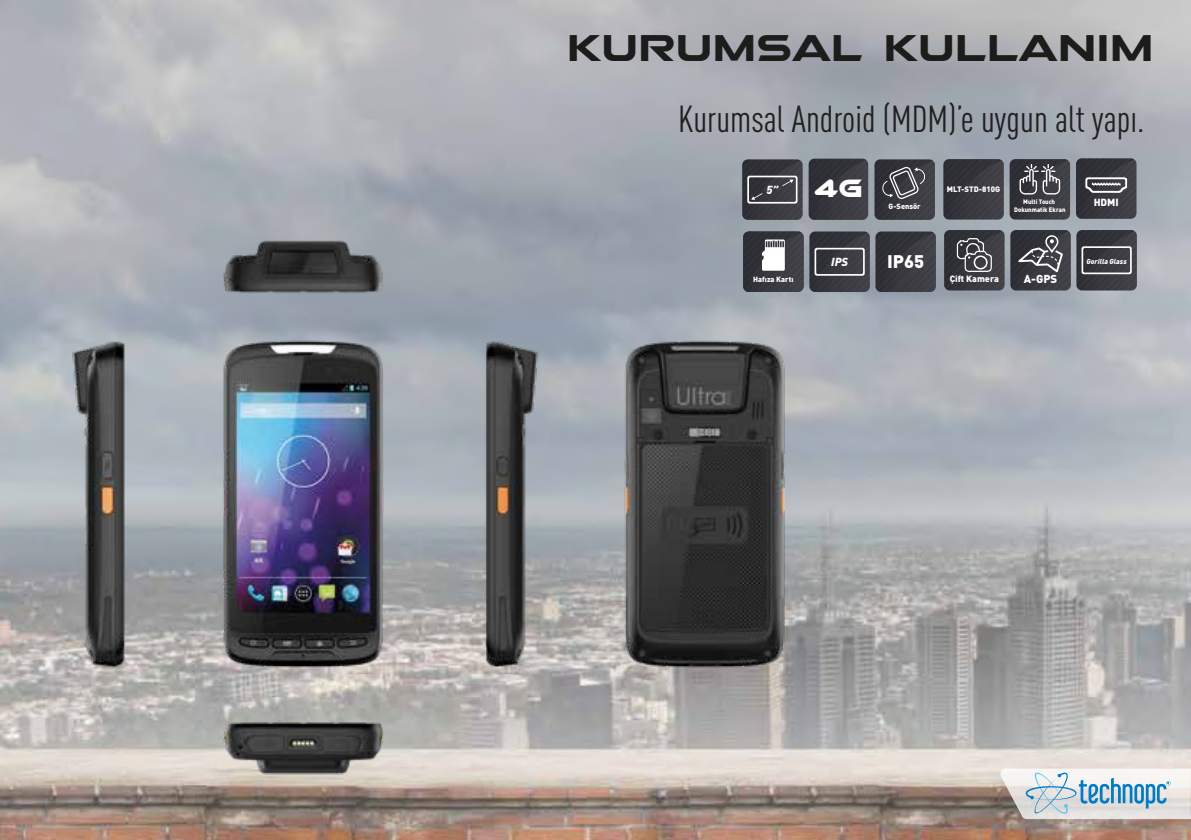
<style>
.page{position:relative;width:1191px;height:840px;background:#fff}
.page>*{position:absolute;margin:0;border:0;box-sizing:border-box;transform-origin:0 0}
.t1{font:700 42px "Qaranta";color:#1c1c1b}
.t2{font:condensed 37px "DIN Pro";color:#221f20}
.t3{font:500 29.6px "Franklin Gothic";color:#fff}
.t4{font:26px "Ethnocentric Rg";color:#fff}
.t5{font:900 18px "DIN Pro";color:#fff}
.t6{font:italic 900 11.6px "DIN Pro";color:#fff}
.t7{font:900 11.4px "DIN Pro";color:#fff}
.t8{font:900 10.2px "DIN Pro";color:#fff}
.t9{font:900 9px "DIN Pro";color:#fff}
.t10{font:900 7.8px "DIN Pro";color:#fff}
.t11{font:900 7.4px "DIN Pro";color:#fff}
.t12{font:italic 900 7.2px "DIN Pro";color:#fff}
.t13{font:900 6.4px/7.6px "DIN Pro";color:#fff;text-align:center;scale:.94 1}
</style>
<div class="page">
<img style="left:0;top:0;width:1190px;height:838px">
<svg style="left:742px;top:159px;width:60px;height:59px;background:#47474e"></svg>
<svg style="left:874px;top:159px;width:61px;height:61px;background:#47474d"></svg>
<svg style="left:1009px;top:159px;width:61px;height:60px;background:#49494f"></svg>
<svg style="left:1076px;top:230px;width:60px;height:60px;background:#45464c"></svg>
<svg style="left:844px;top:231px;width:92px;height:61px;background:#44444b"></svg>
<svg style="left:943px;top:159px;width:60px;height:60px;background:#37383e"></svg>
<svg style="left:944px;top:230px;width:60px;height:60px;background:#46474d"></svg>
<svg style="left:1010px;top:230px;width:60px;height:60px;background:#49494f"></svg>
<svg style="left:1076px;top:158px;width:60px;height:61px;background:#46464c"></svg>
<svg style="left:808px;top:159px;width:60px;height:61px;background:#38383f"></svg>
<svg style="left:1000px;top:768px;width:191px;height:50px"></svg>
<img style="left:13px;top:218px;width:831px;height:577px">
<p class="t1" style="left:567px;top:22px;width:588px">KURUMSAL KULLANIM</p>
<p class="t2" style="left:678px;top:97px;width:468px">Kurumsal Android (MDM)’e uygun alt yapı.</p>
<p class="t6" style="left:766px;top:179px;width:13px">5”</p>
<p class="t11" style="left:753px;top:273px;width:42px">Hafıza Kartı</p>
<p class="t4" style="left:814px;top:172px;width:50px">4G</p>
<p class="t3" style="left:820px;top:172px;width:19px">4</p>
<p class="t10" style="left:946px;top:183px;width:55px">MLT-STD-810G</p>
<p class="t11" style="left:888px;top:200px;width:34px">G-Sensör</p>
<p class="t13" style="left:1014px;top:197px;width:56px">Multi Touch<br>Dokunmatik Ekran</p>
<p class="t8" style="left:1093px;top:193px;width:27px">HDMI</p>
<p class="t5" style="left:887px;top:245px;width:39px">IP65</p>
<p class="t6" style="left:831px;top:251px;width:18px">IPS</p>
<p class="t12" style="left:1086px;top:255px;width:42px">Gorilla Glass</p>
<p class="t9" style="left:949px;top:271px;width:51px">Çift Kamera</p>
<p class="t7" style="left:1023px;top:268px;width:35px">A-GPS</p>
</div>
